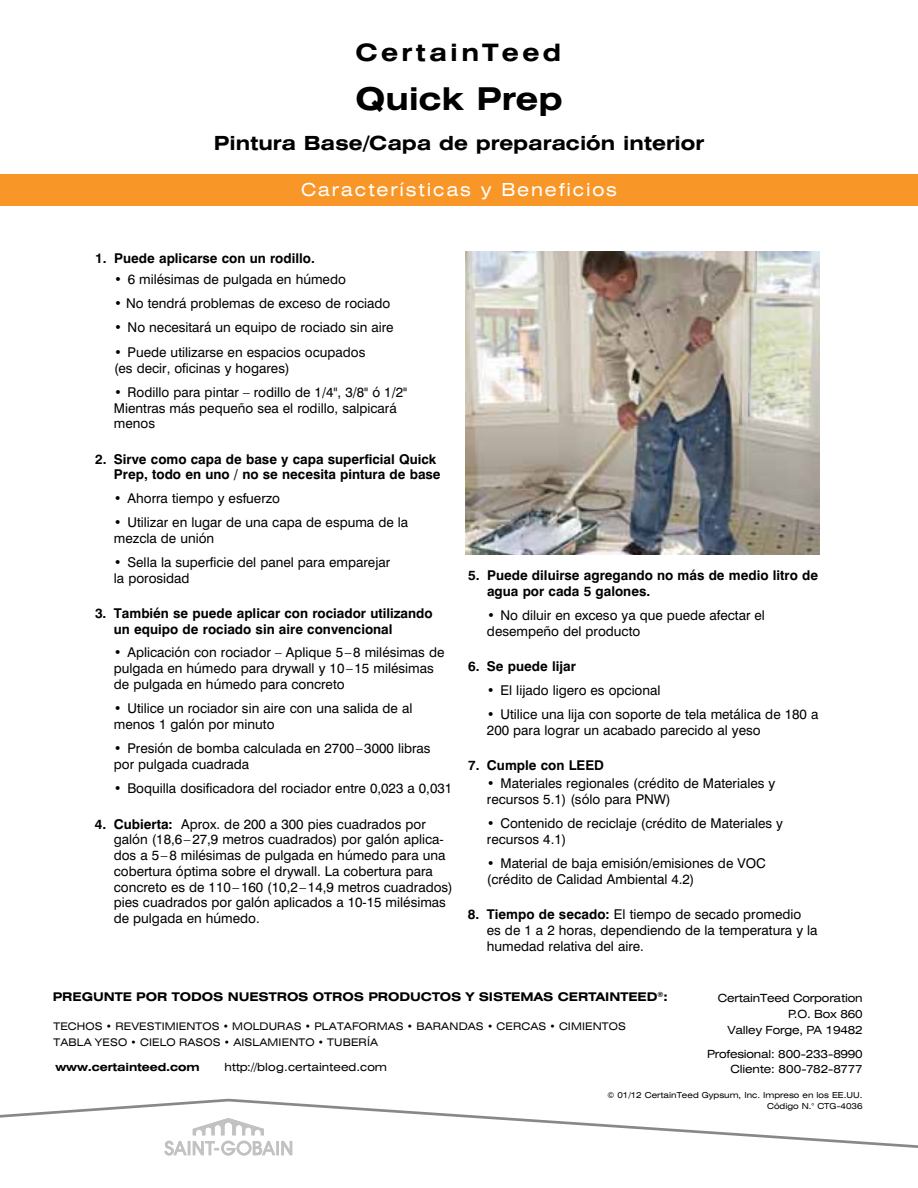
<style>
.page{position:relative;width:918px;height:1188px;background:#fff}
.page>*{position:absolute;margin:0;border:0;box-sizing:border-box;transform-origin:0 0}
.t1{font:700 expanded 31.5px "Swiss 721 BT";color:#000}
.t2{font:700 expanded 24px "Swiss 721 BT";letter-spacing:.14em;color:#000}
.t3{font:700 expanded 19.5px "Swiss 721 BT";color:#000}
.t4{font:expanded 18px "Swiss 721 BT";letter-spacing:.1em;color:#fff}
.t5{font:13.5px/15.8px "Swiss 721 BT";color:#000}
.t6{font:700 13.5px/15.8px "Swiss 721 BT";color:#000}
.t7{font:700 expanded 12px "Swiss 721 BT";letter-spacing:-.005em;color:#000}
.t8{font:expanded 11.25px/15.8px "Swiss 721 BT";letter-spacing:-.015em;color:#000;text-align:right}
.t9{font:700 expanded 11.25px "Swiss 721 BT";letter-spacing:-.01em;color:#000}
.t10{font:expanded 10.5px/16.2px "Swiss 721 BT";letter-spacing:.015em;color:#000}
.t11{font:expanded 8.25px/10.5px "Swiss 721 BT";color:#000;text-align:right}
.s1{font-weight:700}
</style>
<div class="page">
<div style="left:0;top:174px;width:918px;height:31px;background:#f89728"></div>
<img style="left:465px;top:251px;width:354px;height:303px">
<svg style="left:164px;top:1150px;width:128px;height:6px"></svg>
<svg style="left:0;top:1098px;width:918px;height:52px"></svg>
<h2 class="t2" style="left:355px;top:38px;width:207px">CertainTeed</h2>
<h1 class="t1" style="left:355px;top:80px;width:209px">Quick Prep</h1>
<h3 class="t3" style="left:214px;top:131px;width:492px">Pintura Base/Capa de preparación interior</h3>
<h3 class="t4" style="left:301px;top:179px;width:317px">Características y Beneficios</h3>
<p class="t6" style="left:95px;top:250px;width:221px">1. Puede aplicarse con un rodillo.</p>
<p class="t5" style="left:114px;top:271px;width:233px">• 6 milésimas de pulgada en húmedo</p>
<p class="t5" style="left:114px;top:295px;width:278px">• No tendrá problemas de exceso de rociado</p>
<p class="t5" style="left:114px;top:320px;width:281px">• No necesitará un equipo de rociado sin aire</p>
<p class="t5" style="left:114px;top:344px;width:253px">• Puede utilizarse en espacios ocupados (es decir, oficinas y hogares)</p>
<p class="t5" style="left:114px;top:384px;width:295px">• Rodillo para pintar – rodillo de 1/4", 3/8" ó 1/2"<br>Mientras más pequeño sea el rodillo, salpicará menos</p>
<p class="t6" style="left:114px;top:451px;width:328px;text-indent:-19px">2. Sirve como capa de base y capa superficial Quick<br>Prep, todo en uno / no se necesita pintura de base</p>
<p class="t5" style="left:114px;top:490px;width:168px">• Ahorra tiempo y esfuerzo</p>
<p class="t5" style="left:114px;top:514px;width:296px">• Utilizar en lugar de una capa de espuma de la mezcla de unión</p>
<p class="t5" style="left:114px;top:554px;width:278px">• Sella la superficie del panel para emparejar la porosidad</p>
<p class="t6" style="left:114px;top:605px;width:320px;text-indent:-19px">3. También se puede aplicar con rociador utilizando un equipo de rociado sin aire convencional</p>
<p class="t5" style="left:114px;top:644px;width:332px">• Aplicación con rociador – Aplique 5–8 milésimas de pulgada en húmedo para drywall y 10–15 milésimas de pulgada en húmedo para concreto</p>
<p class="t5" style="left:114px;top:700px;width:300px">• Utilice un rociador sin aire con una salida de al menos 1 galón por minuto</p>
<p class="t5" style="left:114px;top:741px;width:318px">• Presión de bomba calculada en 2700–3000 libras por pulgada cuadrada</p>
<p class="t5" style="left:114px;top:781px;width:340px">• Boquilla dosificadora del rociador entre 0,023 a 0,031</p>
<p class="t5" style="left:114px;top:816px;width:341px;text-indent:-19px"><span class="s1">4. Cubierta:</span> Aprox. de 200 a 300 pies cuadrados por galón (18,6–27,9 metros cuadrados) por galón aplica&shy;dos a 5–8 milésimas de pulgada en húmedo para una cobertura óptima sobre el drywall. La cobertura para concreto es de 110–160 (10,2–14,9 metros cuadrados) pies cuadrados por galón aplicados a 10-15 milésimas de pulgada en húmedo.</p>
<p class="t6" style="left:487px;top:567px;width:333px;text-indent:-19px">5. Puede diluirse agregando no más de medio litro de agua por cada 5 galones.</p>
<p class="t5" style="left:487px;top:608px;width:280px">• No diluir en exceso ya que puede afectar el desempeño del producto</p>
<p class="t6" style="left:468px;top:659px;width:109px">6. Se puede lijar</p>
<p class="t5" style="left:487px;top:682px;width:175px">• El lijado ligero es opcional</p>
<p class="t5" style="left:487px;top:706px;width:333px">• Utilice una lija con soporte de tela metálica de 180 a<br>200 para lograr un acabado parecido al yeso</p>
<p class="t6" style="left:468px;top:757px;width:111px">7. Cumple con LEED</p>
<p class="t5" style="left:487px;top:775px;width:290px">• Materiales regionales (crédito de Materiales y recursos 5.1) (sólo para PNW)</p>
<p class="t5" style="left:487px;top:815px;width:298px">• Contenido de reciclaje (crédito de Materiales y recursos 4.1)</p>
<p class="t5" style="left:487px;top:855px;width:280px">• Material de baja emisión/emisiones de VOC (crédito de Calidad Ambiental 4.2)</p>
<p class="t5" style="left:487px;top:906px;width:332px;text-indent:-19px"><span class="s1">8. Tiempo de secado:</span> El tiempo de secado promedio es de 1 a 2 horas, dependiendo de la temperatura y la humedad relativa del aire.</p>
<p class="t7" style="left:53px;top:990px;width:617px">PREGUNTE POR TODOS NUESTROS OTROS PRODUCTOS Y SISTEMAS CERTAINTEED<sup>®</sup>:</p>
<p class="t10" style="left:53px;top:1018px;width:574px">TECHOS • REVESTIMIENTOS • MOLDURAS • PLATAFORMAS • BARANDAS • CERCAS • CIMIENTOS<br>TABLA YESO • CIELO RASOS • AISLAMIENTO • TUBERÍA</p>
<p class="t8" style="left:718px;top:990px;width:146px">CertainTeed Corporation<br>P.O. Box 860<br>Valley Forge, PA 19482</p>
<p class="t8" style="left:707px;top:1046px;width:157px">Profesional: 800-233-8990</p>
<p class="t9" style="left:55px;top:1060px;width:146px">www.certainteed.com</p>
<p class="t8" style="left:225px;top:1059px;width:164px">http://blog.certainteed.com</p>
<p class="t8" style="left:731px;top:1061px;width:133px">Cliente: 800-782-8777</p>
<p class="t11" style="left:608px;top:1090px;width:256px">© 01/12 CertainTeed Gypsum, Inc. Impreso en los EE.UU.<br>Código N.° CTG-4036</p>
</div>
